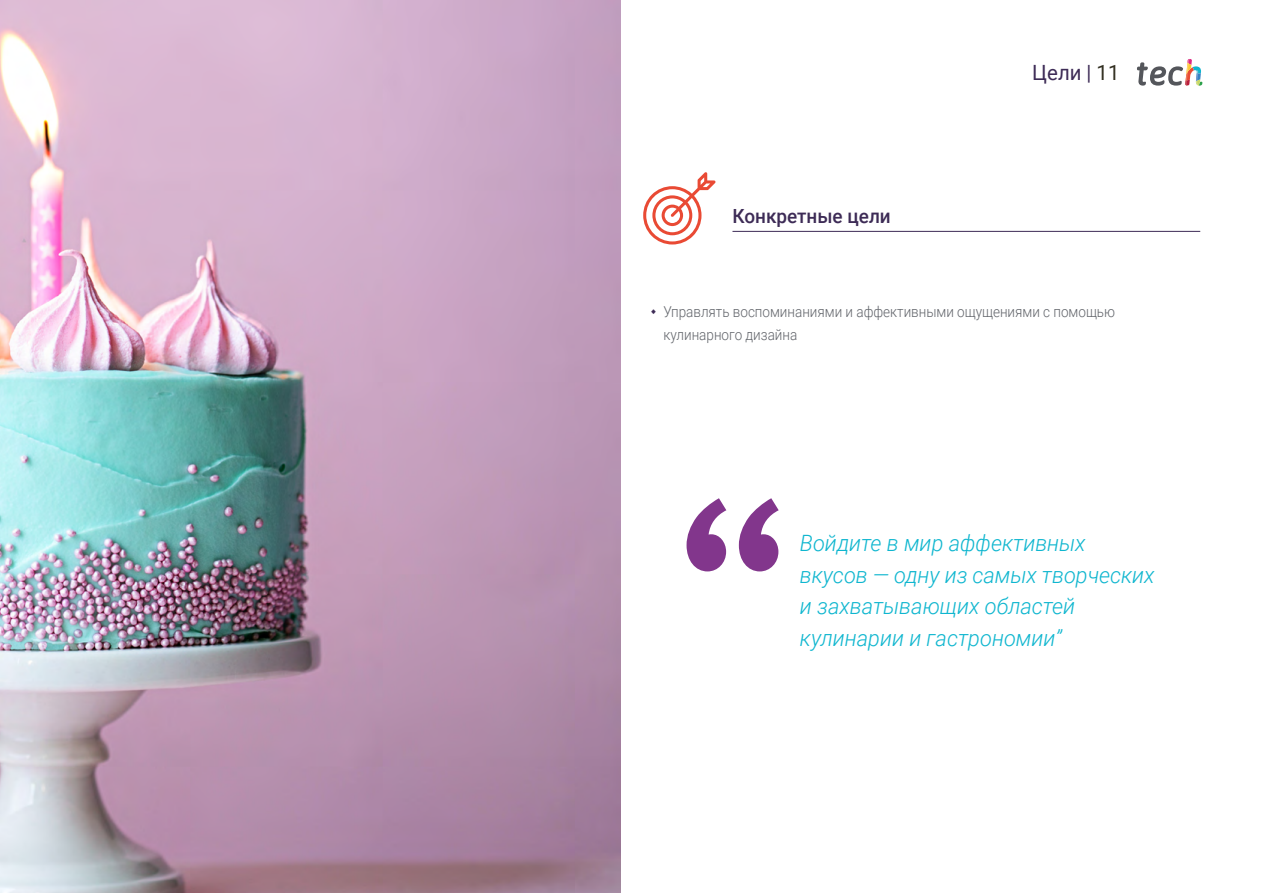
<style>
.page{position:relative;width:1263px;height:893px;background:#fff}
.page>*{position:absolute;margin:0;border:0;box-sizing:border-box;transform-origin:0 0}
.t1{font:italic 300 22.5px/31.5px "Roboto";color:#0fb6cf}
.t2{font:21px "Roboto";color:#3d2b56}
.t3{font:500 19.5px "Roboto";color:#3d2b56}
.t4{font:300 15px/22.5px "Roboto";color:#61646a;scale:.9 1}
.s1{color:#312e20}
</style>
<div class="page">
<img style="left:0;top:0;width:621px;height:893px">
<svg style="left:1137px;top:59px;width:65px;height:27px"></svg>
<svg style="left:686px;top:498px;width:93px;height:73px"></svg>
<hr style="left:732px;top:231px;width:468px;height:1px;background:#3d2b56">
<svg style="left:643px;top:172px;width:73px;height:72px"></svg>
<p class="t3" style="left:732px;top:202px;width:160px">Конкретные цели</p>
<p class="t2" style="left:1032px;top:57px;width:89px">Цели | <span class="s1">11</span></p>
<p class="t4" style="left:663px;top:300px;width:503px">Управлять воспоминаниями и аффективными ощущениями с помощью кулинарного дизайна</p>
<p class="t1" style="left:800px;top:527px;width:356px">Войдите в мир аффективных вкусов — одну из самых творческих и захватывающих областей кулинарии и гастрономии”</p>
</div>
